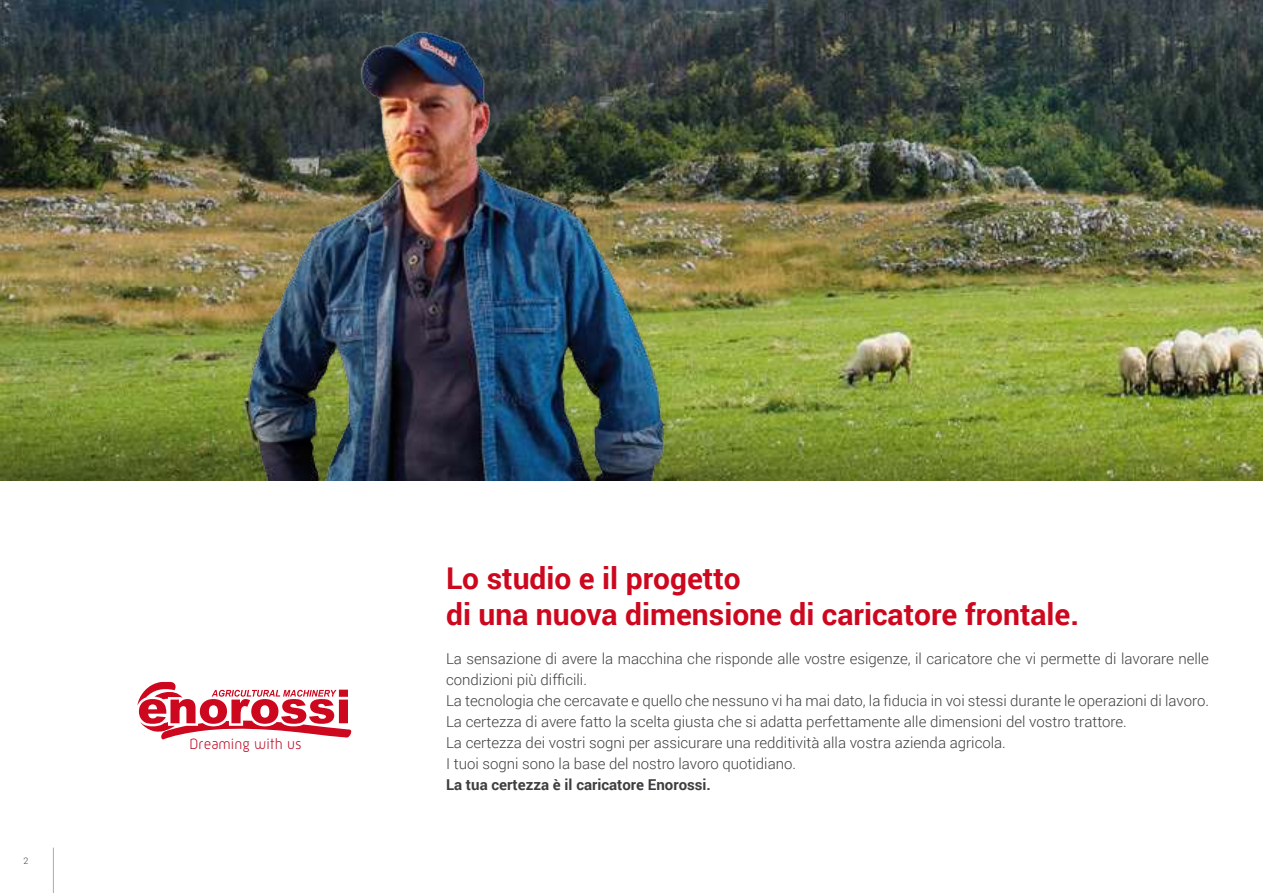
<style>
.page{position:relative;width:1263px;height:893px;background:#fff}
.page>*{position:absolute;margin:0;border:0;box-sizing:border-box;transform-origin:0 0}
.t1{font:700 30px/36px "Roboto";color:#cd071e}
.t2{font:300 15.3px "C32";color:#bd0a26}
.t3{font:300 15px/21px "Roboto";color:#3e3d40}
.t4{font:700 15px "Roboto";color:#3e3d40}
.t5{font:300 9px "Roboto";color:#3e3d40}
</style>
<div class="page">
<hr style="left:53px;top:848px;width:1px;height:45px;background:#000">
<img style="left:0;top:0;width:1263px;height:480px">
<img style="left:215px;top:11px;width:627px;height:469px">
<svg style="left:137px;top:682px;width:215px;height:58px"></svg>
<p class="t5" style="left:24px;top:855px;width:6px">2</p>
<p class="t2" style="left:190px;top:736px;width:113px">Dreaming with us</p>
<h1 class="t1" style="left:446px;top:559px;width:635px">Lo studio e il progetto<br>di una nuova dimensione di caricatore frontale.</h1>
<p class="t3" style="left:446px;top:647px;width:764px">La sensazione di avere la macchina che risponde alle vostre esigenze, il caricatore che vi permette di lavorare nelle condizioni più difficili.<br>La tecnologia che cercavate e quello che nessuno vi ha mai dato, la fiducia in voi stessi durante le operazioni di lavoro.<br>La certezza di avere fatto la scelta giusta che si adatta perfettamente alle dimensioni del vostro trattore.<br>La certezza dei vostri sogni per assicurare una redditività alla vostra azienda agricola.<br>I tuoi sogni sono la base del nostro lavoro quotidiano.</p>
<p class="t4" style="left:446px;top:774px;width:266px">La tua certezza è il caricatore Enorossi.</p>
</div>
